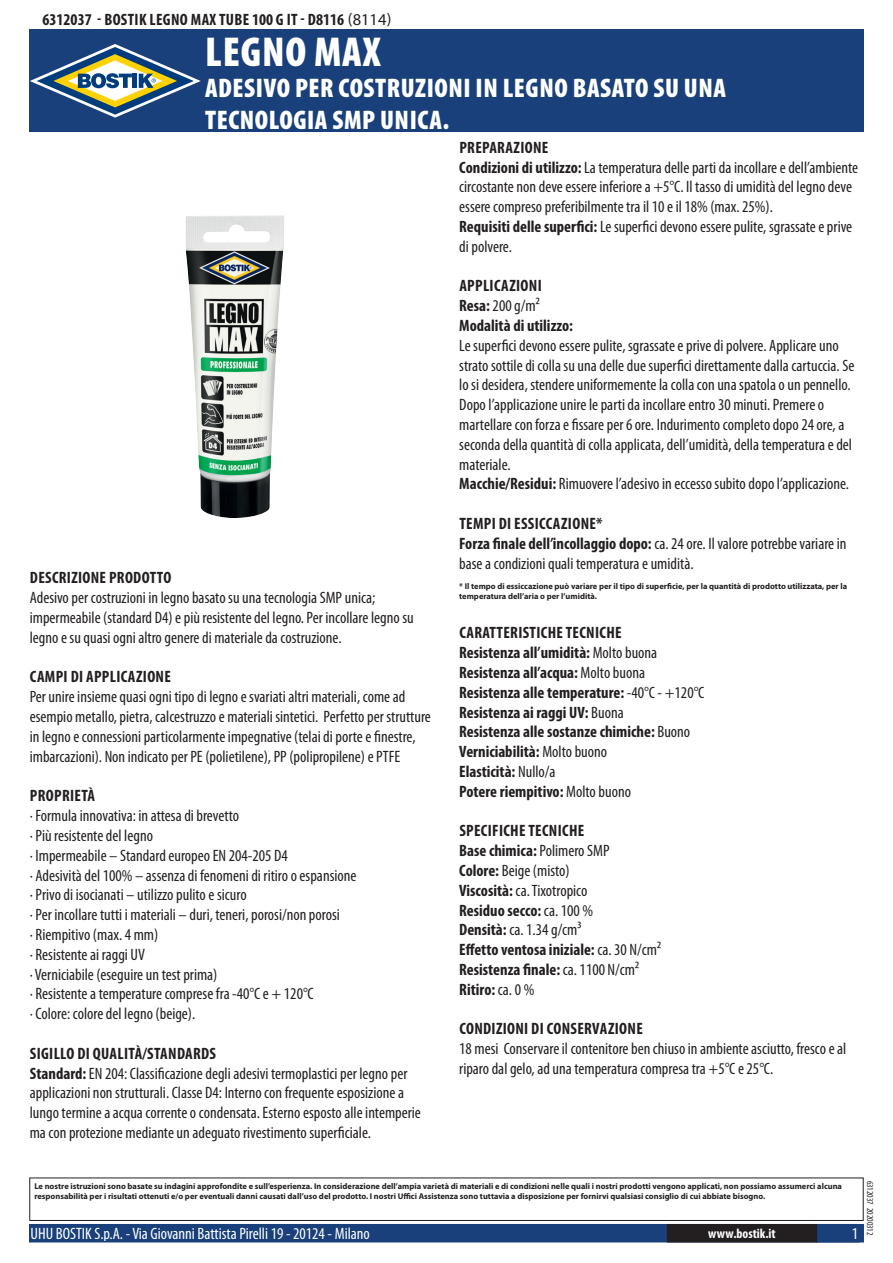
<style>
.page{position:relative;width:893px;height:1263px;background:#fff}
.page>*{position:absolute;margin:0;border:0;box-sizing:border-box;transform-origin:0 0}
.t1{font:900 condensed 42px "Myriad Pro";letter-spacing:.02em;color:#fff}
.t2{font:900 condensed 27px/32.4px "Myriad Pro";letter-spacing:.02em;color:#fff}
.t3{font:condensed 16.5px/19.8px "Myriad Pro";color:#231f20}
.t4{font:700 condensed 16.5px/19.8px "Myriad Pro";letter-spacing:.02em;color:#231f20}
.t5{font:700 condensed 16.5px/19.8px "Myriad Pro";color:#231f20}
.t6{font:condensed 16.5px "Myriad Pro";color:#fff}
.t7{font:700 condensed 13.5px "Myriad Pro";color:#fff}
.t8{font:condensed 9px "Myriad Pro";color:#231f20}
.t9{font:700 8.4px/10.1px "Myriad Pro";color:#231f20}
.s1{font-weight:400;font-stretch:normal}
.s2{font-weight:700}
.s3{font-weight:400}
</style>
<div class="page">
<div style="left:30px;top:1225px;width:833px;height:17px;background:#19407a"></div>
<div style="left:29px;top:1224px;width:835px;height:18px;border:2px solid #19407a"></div>
<div style="left:816px;top:1224px;width:44px;height:18px;border:2px solid #19407a"></div>
<div style="left:668px;top:1225px;width:148px;height:17px;background:#231f20"></div>
<div style="left:667px;top:1224px;width:150px;height:18px;border:2px solid #231f20"></div>
<div style="left:29px;top:1177px;width:835px;height:44px;border:1px solid #231f20"></div>
<div style="left:30px;top:30px;width:834px;height:102px;background:#19407a"></div>
<svg style="left:30px;top:44px;width:171px;height:74px"></svg>
<img style="left:186px;top:215px;width:98px;height:303px">
<p class="t4" style="left:43px;top:9px;width:350px">6312037 - Bostik Legno Max Tube 100 g IT - D8116 <span class="s1">(8114)</span></p>
<h1 class="t1" style="left:205px;top:25px;width:177px">LEGNO MAX</h1>
<h2 class="t2" style="left:205px;top:71px;width:522px">ADESIVO PER COSTRUZIONI IN LEGNO BASATO SU UNA<br>TECNOLOGIA SMP UNICA.</h2>
<p class="t4" style="left:30px;top:568px;width:143px">Descrizione prodotto</p>
<p class="t3" style="left:30px;top:588px;width:385px">Adesivo per costruzioni in legno basato su una tecnologia SMP unica; impermeabile (standard D4) e più resistente del legno. Per incollare legno su legno e su quasi ogni altro genere di materiale da costruzione.</p>
<p class="t4" style="left:30px;top:667px;width:143px">Campi di applicazione</p>
<p class="t3" style="left:30px;top:687px;width:403px">Per unire insieme quasi ogni tipo di legno e svariati altri materiali, come ad esempio metallo, pietra, calcestruzzo e materiali sintetici. Perfetto per strutture in legno e connessioni particolarmente impegnative (telai di porte e finestre, imbarcazioni). Non indicato per PE (polietilene), PP (polipropilene) e PTFE</p>
<p class="t4" style="left:30px;top:785px;width:67px">Proprietà</p>
<p class="t3" style="left:30px;top:805px;width:328px">· Formula innovativa: in attesa di brevetto<br>· Più resistente del legno<br>· Impermeabile – Standard europeo EN 204-205 D4<br>· Adesività del 100% – assenza di fenomeni di ritiro o espansione · Privo di isocianati – utilizzo pulito e sicuro<br>· Per incollare tutti i materiali – duri, teneri, porosi/non porosi<br>· Riempitivo (max. 4 mm)<br>· Resistente ai raggi UV<br>· Verniciabile (eseguire un test prima)<br>· Resistente a temperature comprese fra -40°C e + 120°C<br>· Colore: colore del legno (beige).</p>
<p class="t3" style="left:30px;top:1043px;width:393px"><span class="s2">Sigillo di qualità/Standards<br>Standard:</span> EN 204: Classificazione degli adesivi termoplastici per legno per applicazioni non strutturali. Classe D4: Interno con frequente esposizione a lungo termine a acqua corrente o condensata. Esterno esposto alle intemperie ma con protezione mediante un adeguato rivestimento superficiale.</p>
<p class="t3" style="left:459px;top:137px;width:400px"><span class="s2">Preparazione<br>Condizioni di utilizzo:</span> La temperatura delle parti da incollare e dell’ambiente circostante non deve essere inferiore a +5°C. Il tasso di umidità del legno deve essere compreso preferibilmente tra il 10 e il 18% (max. 25%).<br><span class="s2">Requisiti delle superfici:</span> Le superfici devono essere pulite, sgrassate e prive di polvere.</p>
<p class="t4" style="left:459px;top:276px;width:9px">Appl</p>
<p class="t4" style="left:459px;top:276px;width:115px;text-indent:30px">icazioni<br>Resa: <span class="s3">200 g/m²<br></span>Modalità di utilizzo:</p>
<p class="t3" style="left:459px;top:335px;width:397px">Le superfici devono essere pulite, sgrassate e prive di polvere. Applicare uno strato sottile di colla su una delle due superfici direttamente dalla cartuccia. Se lo si desidera, stendere uniformemente la colla con una spatola o un pennello.<br>Dopo l’applicazione unire le parti da incollare entro 30 minuti. Premere o martellare con forza e fissare per 6 ore. Indurimento completo dopo 24 ore, a seconda della quantità di colla applicata, dell’umidità, della temperatura e del materiale.<br><span class="s2">Macchie/Residui:</span> Rimuovere l’adesivo in eccesso subito dopo l’applicazione.</p>
<p class="t3" style="left:459px;top:513px;width:389px"><span class="s2">Tempi di essiccazione*<br>Forza finale dell’incollaggio dopo:</span> ca. 24 ore. Il valore potrebbe variare in base a condizioni quali temperatura e umidità.</p>
<p class="t9" style="left:459px;top:581px;width:389px">* Il tempo di essiccazione può variare per il tipo di superficie, per la quantità di prodotto utilizzata, per la temperatura dell’aria o per l’umidità.</p>
<p class="t5" style="left:459px;top:623px;width:247px">Caratteristiche Tecniche<br>Resistenza all’umidità: <span class="s3">Molto buona </span>Resistenza all’acqua: <span class="s3">Molto buona </span>Resistenza alle temperature: <span class="s3">-40°C - +120°C </span>Resistenza ai raggi UV: <span class="s3">Buona<br></span>Resistenza alle sostanze chimiche: <span class="s3">Buono </span>Verniciabilità: <span class="s3">Molto buono<br></span>Elasticità: <span class="s3">Nullo/a<br></span>Potere riempitivo: <span class="s3">Molto buono</span></p>
<p class="t4" style="left:459px;top:821px;width:203px">Specifiche tecniche<br>Base chimica: <span class="s3">Polimero SMP<br></span>Colore: <span class="s3">Beige (misto)<br></span>Viscosità: <span class="s3">ca. Tixotropico<br></span>Residuo secco: <span class="s3">ca. 100 %<br></span>Densità: <span class="s3">ca. 1.34 g/cm³<br></span>Effetto ventosa iniziale: <span class="s3">ca. 30 N/cm²<br></span>Resistenza finale: <span class="s3">ca. 1100 N/cm²<br></span>Ritiro: <span class="s3">ca. 0 %</span></p>
<p class="t4" style="left:459px;top:1019px;width:185px">Condizioni di conservazione</p>
<p class="t3" style="left:459px;top:1039px;width:389px">18 mesi Conservare il contenitore ben chiuso in ambiente asciutto, fresco e al riparo dal gelo, ad una temperatura compresa tra +5°C e 25°C.</p>
<p class="t9" style="left:34px;top:1181px;width:809px">Le nostre istruzioni sono basate su indagini approfondite e sull’esperienza. In considerazione dell’ampia varietà di materiali e di condizioni nelle quali i nostri prodotti vengono applicati, non possiamo assumerci alcuna responsabilità per i risultati ottenuti e/o per eventuali danni causati dall’uso del prodotto. I nostri Uffici Assistenza sono tuttavia a disposizione per fornirvi qualsiasi consiglio di cui abbiate bisogno.</p>
<p class="t6" style="left:31px;top:1224px;width:341px">UHU BOSTIK S.p.A. - Via Giovanni Battista Pirelli 19 - 20124 - Milano</p>
<p class="t7" style="left:708px;top:1225px;width:69px">www.bostik.it</p>
<p class="t6" style="left:852px;top:1224px;width:8px">1</p>
<p class="t8" style="left:875px;top:1180px;width:56px;rotate:90deg">6312037 20200312</p>
</div>
